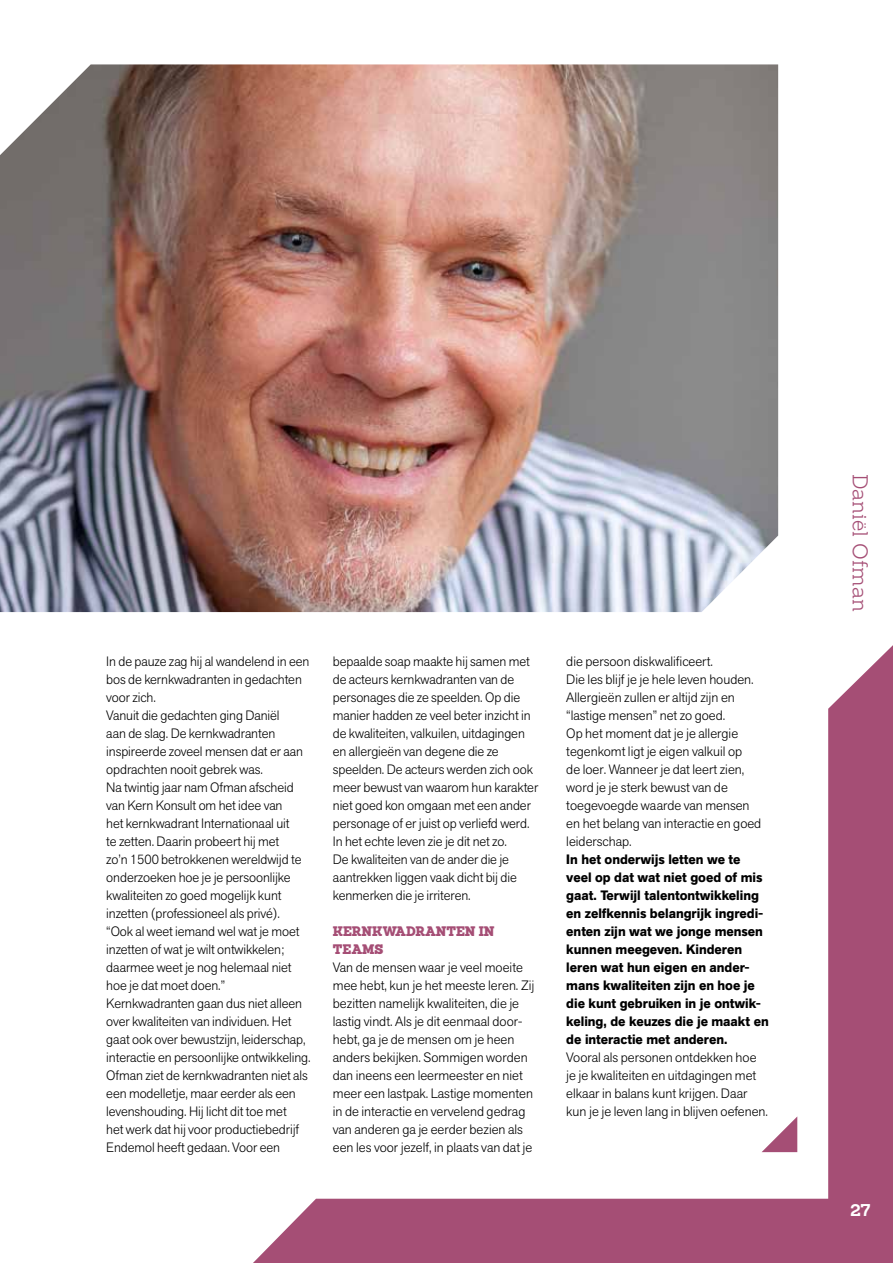
<style>
.page{position:relative;width:893px;height:1263px;background:#fff}
.page>*{position:absolute;margin:0;border:0;box-sizing:border-box;transform-origin:0 0}
.t1{font:300 21px "Sanchez";letter-spacing:-.01em;color:#a54e75}
.t2{font:700 16.5px "Sanchez";color:#fff}
.t3{font:300 13.5px/18px "Akzid Grtsk Next";letter-spacing:-.005em;color:#000}
.t4{font:700 13.5px/18px "Akzid Grtsk Next";color:#000}
.t5{font:900 13.5px/18px "Sanchez";letter-spacing:-.005em;color:#a54e75}
</style>
<div class="page">
<svg style="left:253px;top:645px;width:640px;height:618px"></svg>
<img style="left:0;top:64px;width:778px;height:548px">
<p class="t3" style="left:106px;top:652px;width:206px">In de pauze zag hij al wandelend in een bos de kernkwadranten in gedachten voor zich.<br>Vanuit die gedachten ging Daniël<br>aan de slag. De kernkwadranten inspireerde zoveel mensen dat er aan opdrachten nooit gebrek was.<br>Na twintig jaar nam Ofman afscheid van Kern Konsult om het idee van<br>het kernkwadrant Internationaal uit<br>te zetten. Daarin probeert hij met<br>zo’n 1500 betrokkenen wereldwijd te onderzoeken hoe je je persoonlijke kwaliteiten zo goed mogelijk kunt inzetten (professioneel als privé).<br>“Ook al weet iemand wel wat je moet inzetten of wat je wilt ontwikkelen; daarmee weet je nog helemaal niet hoe je dat moet doen.” Kernkwadranten gaan dus niet alleen over kwaliteiten van individuen. Het gaat ook over bewustzijn, leiderschap, interactie en persoonlijke ontwikkeling.<br>Ofman ziet de kernkwadranten niet als een modelletje, maar eerder als een levenshouding. Hij licht dit toe met<br>het werk dat hij voor productiebedrijf Endemol heeft gedaan. Voor een</p>
<p class="t3" style="left:333px;top:652px;width:207px">bepaalde soap maakte hij samen met de acteurs kernkwadranten van de personages die ze speelden. Op die manier hadden ze veel beter inzicht in de kwaliteiten, valkuilen, uitdagingen en allergieën van degene die ze speelden. De acteurs werden zich ook meer bewust van waarom hun karakter niet goed kon omgaan met een ander personage of er juist op verliefd werd.<br>In het echte leven zie je dit net zo.<br>De kwaliteiten van de ander die je aantrekken liggen vaak dicht bij die kenmerken die je irriteren.</p>
<p class="t5" style="left:333px;top:922px;width:163px">KERNKWADRANTEN IN<br>TEAMS</p>
<p class="t3" style="left:333px;top:958px;width:203px">Van de mensen waar je veel moeite mee hebt, kun je het meeste leren. Zij bezitten namelijk kwaliteiten, die je lastig vindt. Als je dit eenmaal door&shy;hebt, ga je de mensen om je heen anders bekijken. Sommigen worden dan ineens een leermeester en niet meer een lastpak. Lastige momenten in de interactie en vervelend gedrag van anderen ga je eerder bezien als een les voor jezelf, in plaats van dat je</p>
<p class="t3" style="left:566px;top:652px;width:197px">die persoon diskwalificeert.<br>Die les blijf je je hele leven houden.<br>Allergieën zullen er altijd zijn en “lastige mensen” net zo goed.<br>Op het moment dat je je allergie tegenkomt ligt je eigen valkuil op<br>de loer. Wanneer je dat leert zien, word je je sterk bewust van de toegevoegde waarde van mensen en het belang van interactie en goed leiderschap.</p>
<p class="t4" style="left:566px;top:850px;width:204px">In het onderwijs letten we te veel op dat wat niet goed of mis gaat. Terwijl talentontwikkeling en zelfkennis belangrijk ingredi&shy;ënten zijn wat we jonge mensen kunnen meegeven. Kinderen leren wat hun eigen en ander&shy;mans kwaliteiten zijn en hoe je die kunt gebruiken in je ontwik&shy;keling, de keuzes die je maakt en de interactie met anderen.</p>
<p class="t3" style="left:566px;top:1048px;width:203px">Vooral als personen ontdekken hoe je je kwaliteiten en uitdagingen met elkaar in balans kunt krijgen. Daar kun je je leven lang in blijven oefenen.</p>
<h1 class="t1" style="left:873px;top:474px;width:140px;rotate:90deg">Daniël Ofman</h1>
<p class="t2" style="left:850px;top:1199px;width:22px">27</p>
</div>
